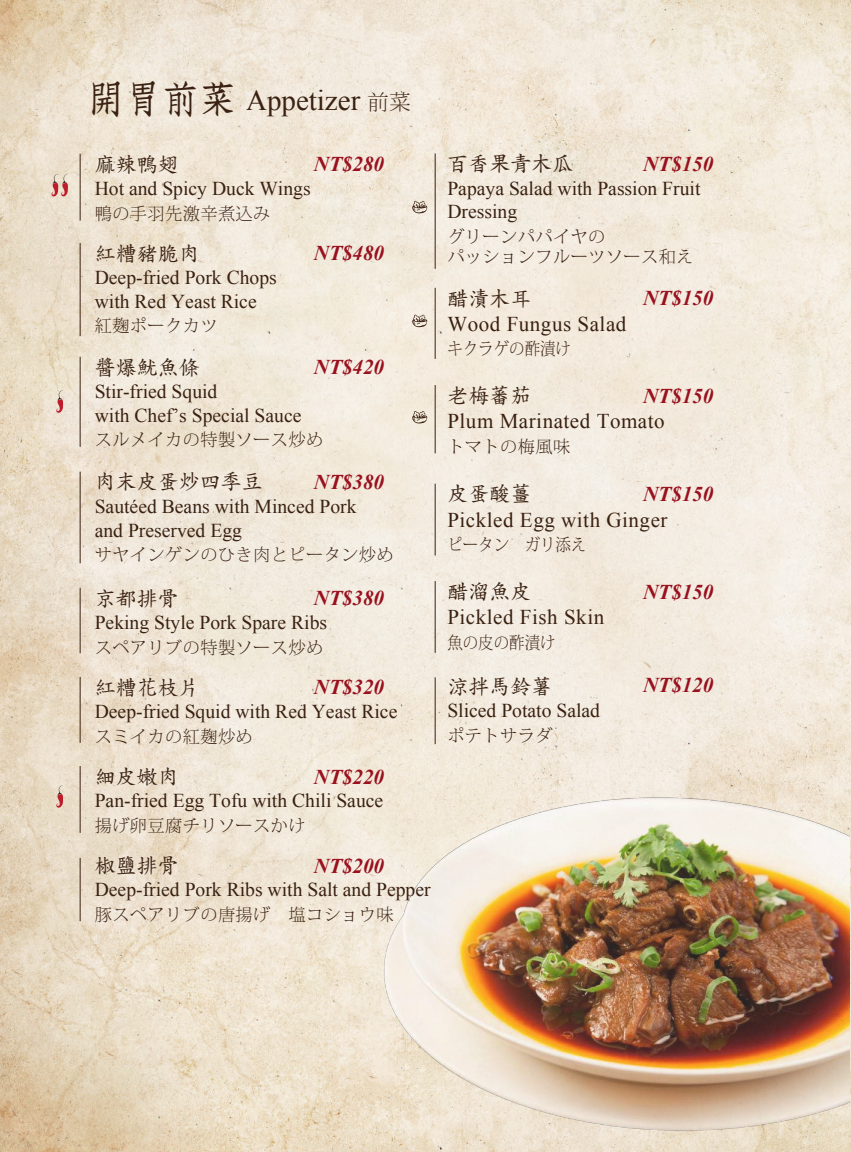
<style>
.page{position:relative;width:851px;height:1152px;background:#fff}
.page>*{position:absolute;margin:0;border:0;box-sizing:border-box;transform-origin:0 0}
.t1{font:28.88px "Times New Roman";color:#3a2111}
.t2{font:italic 700 21px "Times New Roman";color:#99111e}
.t3{font:21px "Times New Roman";letter-spacing:.025em;color:#3a2111}
.t4{font:21px "DF Li Kai Shu Std W5";color:#3a2111}
.t5{font:19.62px/23.5px "Times New Roman";color:#3a2111}
.t6{font:200 17.12px/20.6px "Koz Min Pro";letter-spacing:.025em;color:#3a2111}
.t7{font:200 17.12px "Koz Min Pro";color:#3a2111;scale:.9 1}
.s1{font-family:"DF Fang Song W6 WIN BF";font-size:37.5px}
.s2{font-family:"Koz Min Pro";font-weight:200;font-size:21.25px}
</style>
<div class="page">
<img style="left:0;top:0;width:850px;height:1152px">
<img style="left:365px;top:783px;width:484px;height:364px">
<hr style="left:434px;top:153px;width:1px;height:116px;background:#3a2111">
<hr style="left:80px;top:766px;width:1px;height:67px;background:#3a2111">
<hr style="left:80px;top:588px;width:1px;height:65px;background:#3a2111">
<hr style="left:80px;top:677px;width:1px;height:66px;background:#3a2111">
<hr style="left:80px;top:858px;width:1px;height:63px;background:#3a2111">
<hr style="left:80px;top:154px;width:1px;height:67px;background:#3a2111">
<hr style="left:80px;top:243px;width:1px;height:93px;background:#3a2111">
<hr style="left:80px;top:357px;width:1px;height:90px;background:#3a2111">
<hr style="left:80px;top:472px;width:1px;height:91px;background:#3a2111">
<hr style="left:434px;top:385px;width:1px;height:68px;background:#3a2111">
<hr style="left:434px;top:483px;width:1px;height:72px;background:#3a2111">
<hr style="left:434px;top:581px;width:1px;height:72px;background:#3a2111">
<hr style="left:434px;top:288px;width:1px;height:71px;background:#3a2111">
<hr style="left:434px;top:677px;width:1px;height:67px;background:#3a2111">
<img style="left:0;top:1130px;width:5px;height:22px">
<svg style="left:50px;top:174px;width:18px;height:23px"></svg>
<svg style="left:55px;top:390px;width:8px;height:23px"></svg>
<svg style="left:55px;top:785px;width:8px;height:23px"></svg>
<svg style="left:412px;top:201px;width:15px;height:12px"></svg>
<svg style="left:412px;top:315px;width:15px;height:12px"></svg>
<svg style="left:412px;top:411px;width:15px;height:12px"></svg>
<h1 class="t1" style="left:86px;top:81px;width:325px"><span class="s1">開胃前菜</span> Appetizer <span class="s2">前菜</span></h1>
<p class="t4" style="left:95px;top:153px;width:86px">麻辣鴨翅</p>
<p class="t5" style="left:95px;top:176px;width:217px">Hot and Spicy Duck Wings</p>
<p class="t6" style="left:95px;top:202px;width:177px">鴨の手羽先激辛煮込み</p>
<p class="t2" style="left:314px;top:150px;width:72px">NT$280</p>
<p class="t4" style="left:95px;top:242px;width:107px">紅糟豬脆肉</p>
<p class="t5" style="left:95px;top:266px;width:184px">Deep-fried Pork Chops with Red Yeast Rice</p>
<p class="t6" style="left:95px;top:315px;width:124px">紅麹ポークカツ</p>
<p class="t2" style="left:314px;top:239px;width:72px">NT$480</p>
<p class="t4" style="left:95px;top:355px;width:107px">醬爆魷魚條</p>
<p class="t5" style="left:95px;top:379px;width:208px">Stir-fried Squid<br>with Chef’s Special Sauce</p>
<p class="t6" style="left:95px;top:429px;width:230px">スルメイカの特製ソース炒め</p>
<p class="t2" style="left:314px;top:352px;width:72px">NT$420</p>
<p class="t4" style="left:95px;top:470px;width:170px">肉末皮蛋炒四季豆</p>
<p class="t5" style="left:95px;top:494px;width:263px">Sautéed Beans with Minced Pork and Preserved Egg</p>
<p class="t6" style="left:95px;top:544px;width:300px">サヤインゲンのひき肉とピータン炒め</p>
<p class="t2" style="left:314px;top:467px;width:72px">NT$380</p>
<p class="t4" style="left:95px;top:586px;width:86px">京都排骨</p>
<p class="t5" style="left:95px;top:610px;width:234px">Peking Style Pork Spare Ribs</p>
<p class="t6" style="left:95px;top:636px;width:230px">スペアリブの特製ソース炒め</p>
<p class="t2" style="left:314px;top:583px;width:72px">NT$380</p>
<p class="t4" style="left:95px;top:676px;width:107px">紅糟花枝片</p>
<p class="t5" style="left:95px;top:699px;width:304px">Deep-fried Squid with Red Yeast Rice</p>
<p class="t6" style="left:95px;top:725px;width:159px">スミイカの紅麹炒め</p>
<p class="t2" style="left:314px;top:672px;width:72px">NT$320</p>
<p class="t4" style="left:95px;top:765px;width:86px">細皮嫩肉</p>
<p class="t5" style="left:95px;top:788px;width:290px">Pan-fried Egg Tofu with Chili Sauce</p>
<p class="t6" style="left:95px;top:814px;width:212px">揚げ卵豆腐チリソースかけ</p>
<p class="t2" style="left:314px;top:762px;width:72px">NT$220</p>
<p class="t4" style="left:95px;top:854px;width:86px">椒鹽排骨</p>
<p class="t2" style="left:314px;top:851px;width:72px">NT$200</p>
<p class="t5" style="left:95px;top:878px;width:337px">Deep-fried Pork Ribs with Salt and Pepper</p>
<p class="t6" style="left:95px;top:904px;width:300px">豚スペアリブの唐揚げ　塩コショウ味</p>
<p class="t4" style="left:447px;top:152px;width:128px">百香果青木瓜</p>
<p class="t5" style="left:447px;top:176px;width:254px">Papaya Salad with Passion Fruit<br>Dressing</p>
<p class="t6" style="left:447px;top:226px;width:247px">グリーンパパイヤの<br>パッションフルーツソース和え</p>
<p class="t2" style="left:643px;top:149px;width:72px">NT$150</p>
<p class="t4" style="left:447px;top:287px;width:86px">醋漬木耳</p>
<p class="t3" style="left:447px;top:309px;width:180px">Wood Fungus Salad</p>
<p class="t7" style="left:447px;top:337px;width:139px">キクラゲの酢漬け</p>
<p class="t2" style="left:643px;top:283px;width:72px">NT$150</p>
<p class="t4" style="left:447px;top:384px;width:86px">老梅蕃茄</p>
<p class="t3" style="left:447px;top:407px;width:219px">Plum Marinated Tomato</p>
<p class="t6" style="left:447px;top:435px;width:124px">トマトの梅風味</p>
<p class="t2" style="left:643px;top:381px;width:72px">NT$150</p>
<p class="t4" style="left:447px;top:482px;width:86px">皮蛋酸薑</p>
<p class="t3" style="left:447px;top:505px;width:222px">Pickled Egg with Ginger</p>
<p class="t7" style="left:447px;top:533px;width:156px">ピータン　ガリ添え</p>
<p class="t2" style="left:643px;top:479px;width:72px">NT$150</p>
<p class="t4" style="left:447px;top:580px;width:86px">醋溜魚皮</p>
<p class="t3" style="left:447px;top:603px;width:158px">Pickled Fish Skin</p>
<p class="t7" style="left:447px;top:630px;width:122px">魚の皮の酢漬け</p>
<p class="t4" style="left:447px;top:675px;width:107px">涼拌馬鈴薯</p>
<p class="t5" style="left:447px;top:698px;width:154px">Sliced Potato Salad</p>
<p class="t6" style="left:447px;top:724px;width:107px">ポテトサラダ</p>
<p class="t2" style="left:643px;top:577px;width:72px">NT$150</p>
<p class="t2" style="left:643px;top:670px;width:72px">NT$120</p>
</div>
